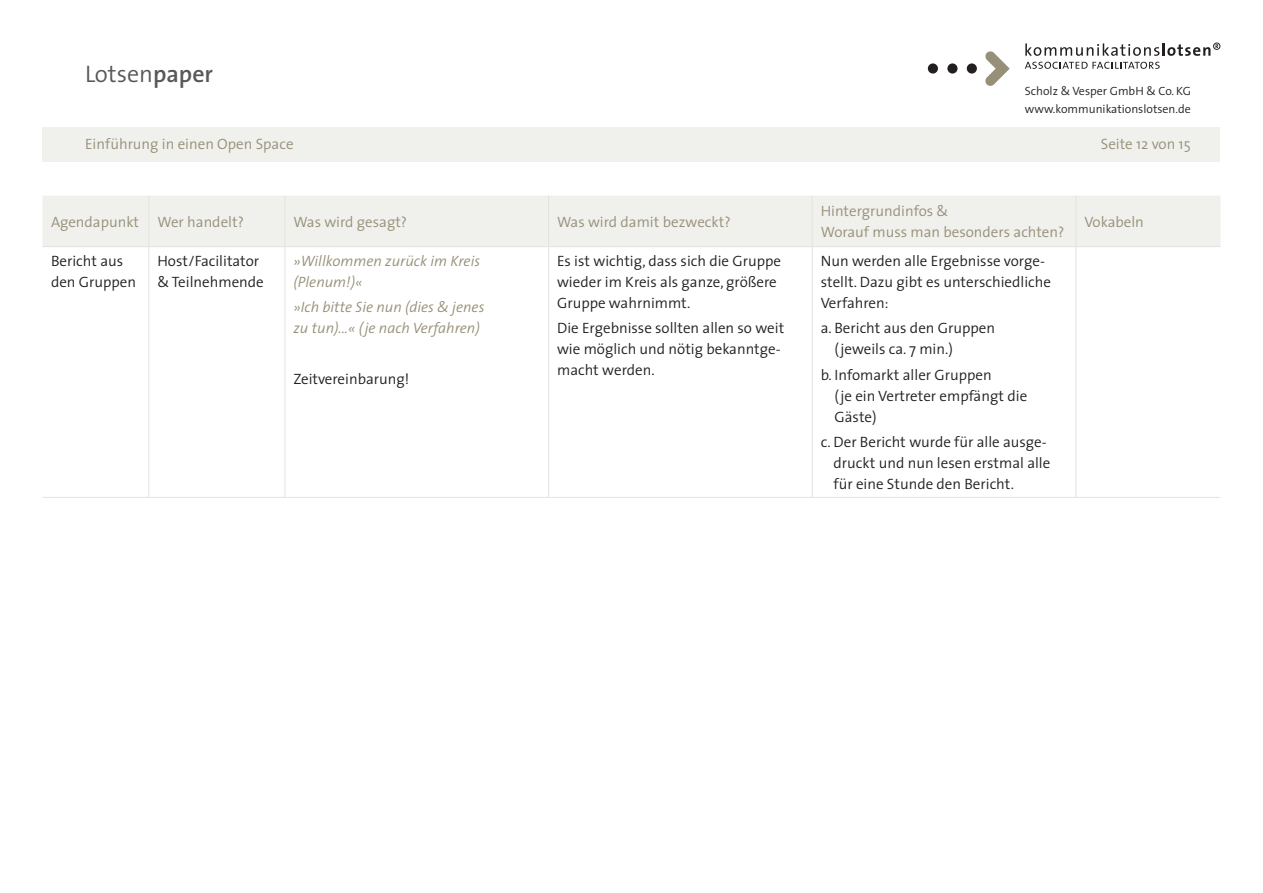
<style>
.page{position:relative;width:1263px;height:893px;background:#fff}
.page>*{position:absolute;margin:0;border:0;box-sizing:border-box;transform-origin:0 0}
.t1{font:300 24px "The Sans";color:#57585a}
.t2{font:300 15px/21px "The Sans";color:#231f20}
.t3{font:300 15px/21px "The Sans";color:#979079}
.t4{font:italic 300 15px/21px "The Sans";color:#979079}
.t5{font:300 12px/18px "The Sans";color:#231f20}
.s1{font-weight:600}
</style>
<div class="page">
<svg style="left:985px;top:51px;width:25px;height:35px"></svg>
<div style="left:967px;top:63px;width:10px;height:11px;background:#231f20;border-radius:50%"></div>
<div style="left:947px;top:63px;width:10px;height:11px;background:#231f20;border-radius:50%"></div>
<div style="left:928px;top:63px;width:10px;height:11px;background:#231f20;border-radius:50%"></div>
<svg style="left:1025px;top:62px;width:135px;height:7px"></svg>
<svg style="left:1025px;top:43px;width:195px;height:13px"></svg>
<div style="left:43px;top:196px;width:1177px;height:50px;background:#f0f0ec"></div>
<hr style="left:148px;top:196px;width:1px;height:50px;background:#e5e3dc">
<hr style="left:285px;top:196px;width:1px;height:50px;background:#e5e3dc">
<hr style="left:548px;top:196px;width:1px;height:50px;background:#e5e3dc">
<hr style="left:812px;top:196px;width:1px;height:50px;background:#e5e3dc">
<hr style="left:1075px;top:196px;width:1px;height:50px;background:#e5e3dc">
<hr style="left:43px;top:246px;width:106px;height:1px;background:#e5e3dc">
<hr style="left:149px;top:246px;width:136px;height:1px;background:#e5e3dc">
<hr style="left:148px;top:247px;width:1px;height:250px;background:#e5e3dc">
<hr style="left:285px;top:246px;width:264px;height:1px;background:#e5e3dc">
<hr style="left:285px;top:247px;width:1px;height:250px;background:#e5e3dc">
<hr style="left:549px;top:246px;width:263px;height:1px;background:#e5e3dc">
<hr style="left:548px;top:247px;width:1px;height:250px;background:#e5e3dc">
<hr style="left:812px;top:246px;width:264px;height:1px;background:#e5e3dc">
<hr style="left:812px;top:247px;width:1px;height:250px;background:#e5e3dc">
<hr style="left:1076px;top:246px;width:144px;height:1px;background:#e5e3dc">
<hr style="left:1075px;top:247px;width:1px;height:250px;background:#e5e3dc">
<hr style="left:43px;top:497px;width:106px;height:1px;background:#e5e3dc">
<hr style="left:149px;top:497px;width:136px;height:1px;background:#e5e3dc">
<hr style="left:285px;top:497px;width:264px;height:1px;background:#e5e3dc">
<hr style="left:549px;top:497px;width:263px;height:1px;background:#e5e3dc">
<hr style="left:812px;top:497px;width:264px;height:1px;background:#e5e3dc">
<hr style="left:1076px;top:497px;width:144px;height:1px;background:#e5e3dc">
<div style="left:43px;top:128px;width:1177px;height:34px;background:#f0f0ec"></div>
<h1 class="t1" style="left:85px;top:54px;width:130px">Lotsen<span class="s1">paper</span></h1>
<p class="t5" style="left:1025px;top:82px;width:168px">Scholz &amp; Vesper GmbH &amp; Co. KG www.kommunikationslotsen.de</p>
<p class="t3" style="left:85px;top:133px;width:210px">Einführung in einen Open Space</p>
<p class="t3" style="left:1101px;top:133px;width:91px">Seite 12 von 15</p>
<p class="t3" style="left:51px;top:211px;width:194px">Agendapunkt Wer handelt?</p>
<p class="t3" style="left:293px;top:211px;width:115px">Was wird gesagt?</p>
<p class="t3" style="left:557px;top:211px;width:175px">Was wird damit bezweckt?</p>
<p class="t3" style="left:821px;top:200px;width:245px">Hintergrundinfos &amp;<br>Worauf muss man besonders achten?</p>
<p class="t3" style="left:1084px;top:211px;width:61px">Vokabeln</p>
<p class="t2" style="left:51px;top:250px;width:87px">Bericht aus den Gruppen</p>
<p class="t2" style="left:157px;top:250px;width:108px">Host/Facilitator &amp; Teilnehmende</p>
<p class="t4" style="left:293px;top:250px;width:188px">»Willkommen zurück im Kreis (Plenum!)«</p>
<p class="t4" style="left:293px;top:296px;width:193px">»Ich bitte Sie nun (dies &amp; jenes zu tun)...« (je nach Verfahren)</p>
<p class="t2" style="left:293px;top:368px;width:117px">Zeitvereinbarung!</p>
<p class="t2" style="left:557px;top:250px;width:225px">Es ist wichtig, dass sich die Gruppe wieder im Kreis als ganze, größere<br>Gruppe wahrnimmt.</p>
<p class="t2" style="left:557px;top:317px;width:229px">Die Ergebnisse sollten allen so weit wie möglich und nötig bekanntge&shy;macht werden.</p>
<p class="t2" style="left:821px;top:250px;width:232px">Nun werden alle Ergebnisse vorge&shy;stellt. Dazu gibt es unterschiedliche<br>Verfahren:</p>
<p class="t2" style="left:834px;top:317px;width:162px;text-indent:-14px">a. Bericht aus den Gruppen (jeweils ca. 7 min.)</p>
<p class="t2" style="left:834px;top:364px;width:194px;text-indent:-14px">b. Infomarkt aller Gruppen<br>(je ein Vertreter empfängt die<br>Gäste)</p>
<p class="t2" style="left:833px;top:431px;width:218px;text-indent:-13px">c. Der Bericht wurde für alle ausge&shy;druckt und nun lesen erstmal alle für eine Stunde den Bericht.</p>
</div>
